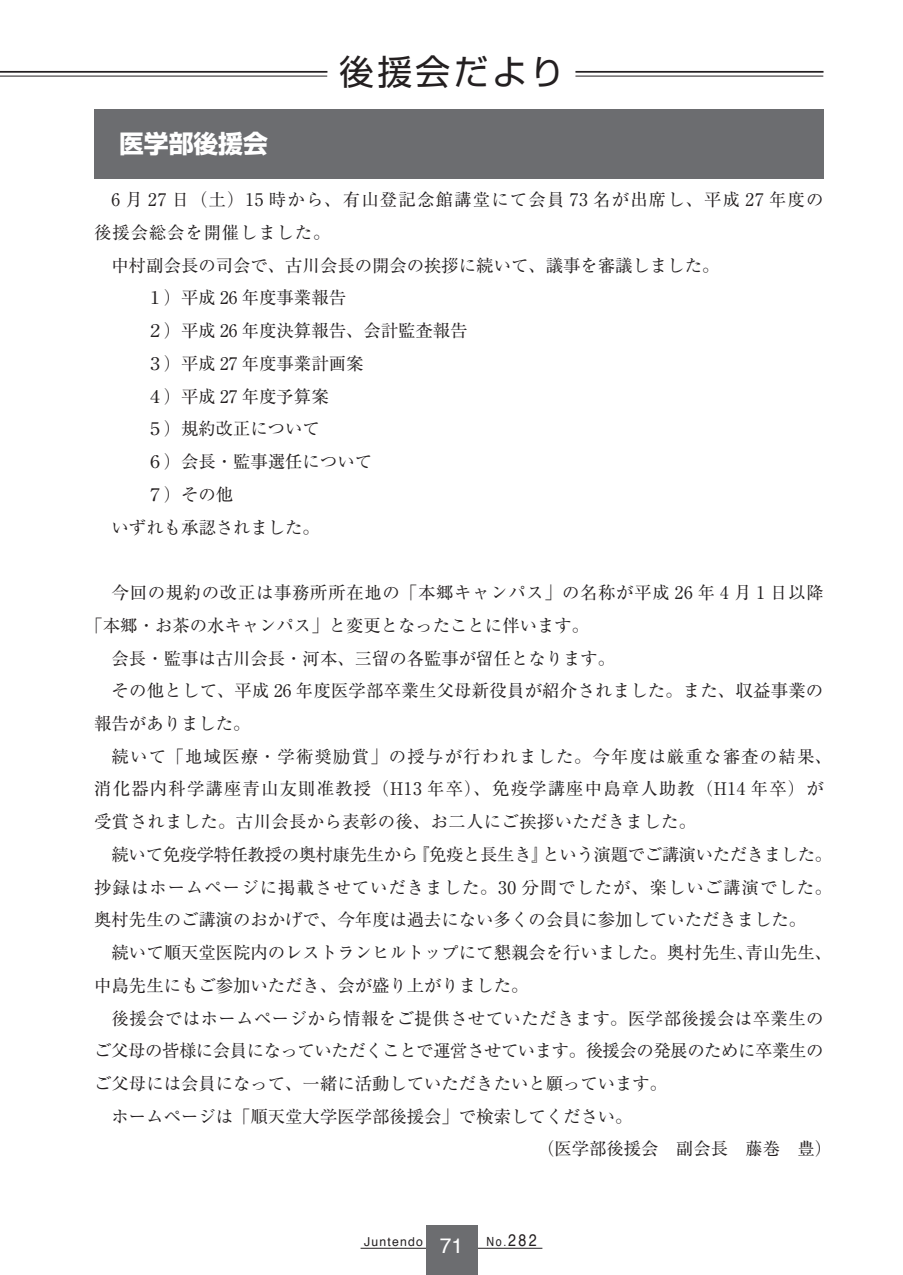
<style>
.page{position:relative;width:903px;height:1275px;background:#fff}
.page>*{position:absolute;margin:0;border:0;box-sizing:border-box;transform-origin:0 0}
.t1{font:34.65px "Shin Go Pr 6 N";letter-spacing:.1em;color:#231f20}
.t2{font:700 24.85px "Shin Go Pr 6 N";color:#fff}
.t3{font:21px "Helvetica";color:#fff}
.t4{font:17.32px "Ryumin Pro";color:#231f20}
.t5{font:17.32px "Ryumin Pro";letter-spacing:.07em;color:#231f20}
.t6{font:17.32px "Ryumin Pro";letter-spacing:-.02em;color:#231f20}
.t7{font:17.32px "Ryumin Pro";letter-spacing:-.025em;color:#231f20}
.t8{font:17.32px "Ryumin Pro";letter-spacing:.06em;color:#231f20}
.t9{font:17.32px "Ryumin Pro";letter-spacing:.04em;color:#231f20}
.t10{font:17.32px "Ryumin Pro";letter-spacing:.025em;color:#231f20}
.t11{font:17.32px "Ryumin Pro";letter-spacing:.02em;color:#231f20}
.t12{font:17.32px "Ryumin Pro";letter-spacing:.05em;color:#231f20}
.t13{font:12.6px "Helvetica";color:#231f20;scale:.85 1}
.t14{font:12.25px "Helvetica";letter-spacing:.1em;color:#231f20}
.s1{font-size:16.8px}
</style>
<div class="page">
<hr style="left:575px;top:71px;width:248px;height:2px;background:#231f20">
<hr style="left:575px;top:76px;width:248px;height:1px;background:#231f20">
<hr style="left:0;top:71px;width:327px;height:2px;background:#231f20">
<hr style="left:0;top:76px;width:327px;height:1px;background:#231f20">
<hr style="left:361px;top:1248px;width:181px;height:1px;background:#231f20">
<div style="left:427px;top:1226px;width:51px;height:49px;background:#6c6d70"></div>
<div style="left:94px;top:109px;width:729px;height:70px;background:#6c6d70"></div>
<h2 class="t2" style="left:119px;top:124px;width:150px">医学部後援会</h2>
<h1 class="t1" style="left:339px;top:44px;width:227px">後援会だより</h1>
<p class="t5" style="left:112px;top:186px;width:713px">6 月 27 日（土）15 時から、有山登記念館講堂にて会員 73 名が出席し、平成 27 年度の</p>
<p class="t12" style="left:94px;top:219px;width:256px">後援会総会を開催しました。　</p>
<p class="t4" style="left:112px;top:252px;width:609px">中村副会長の司会で、古川会長の開会の挨拶に続いて、議事を審議しました。</p>
<p class="t4" style="left:146px;top:284px;width:201px">１）平成 26 年度事業報告</p>
<p class="t4" style="left:146px;top:317px;width:323px">２）平成 26 年度決算報告、会計監査報告</p>
<p class="t4" style="left:146px;top:350px;width:219px">３）平成 27 年度事業計画案</p>
<p class="t4" style="left:146px;top:383px;width:184px">４）平成 27 年度予算案</p>
<p class="t4" style="left:146px;top:415px;width:175px">５）規約改正について</p>
<p class="t4" style="left:146px;top:448px;width:227px">６）会長・監事選任について</p>
<p class="t4" style="left:146px;top:481px;width:88px">７）その他</p>
<p class="t4" style="left:112px;top:513px;width:210px">いずれも承認されました。</p>
<p class="t9" style="left:112px;top:579px;width:713px">今回の規約の改正は事務所所在地の「本郷キャンパス」の名称が平成 26 年 4 月 1 日以降</p>
<p class="t4" style="left:86px;top:612px;width:505px">「本郷・お茶の水キャンパス」と変更となったことに伴います。</p>
<p class="t4" style="left:112px;top:644px;width:505px">会長・監事は古川会長・河本、三留の各監事が留任となります。</p>
<p class="t4" style="left:112px;top:677px;width:713px">その他として、平成 26 年度医学部卒業生父母新役員が紹介されました。また、収益事業の</p>
<p class="t4" style="left:94px;top:710px;width:158px">報告がありました。</p>
<p class="t5" style="left:112px;top:743px;width:722px">続いて「地域医療・学術奨励賞」の授与が行われました。今年度は厳重な審査の結果、</p>
<p class="t5" style="left:94px;top:775px;width:731px">消化器内科学講座青山友則准教授（H13 年卒）、免疫学講座中島章人助教（H14 年卒）が</p>
<p class="t11" style="left:94px;top:808px;width:603px">受賞されました。古川会長から表彰の後、お二人にご挨拶いただきました。</p>
<p class="t6" style="left:112px;top:841px;width:722px">続いて免疫学特任教授の奥村康先生から『免疫と長生き』という演題でご講演いただきました。</p>
<p class="t8" style="left:94px;top:873px;width:739px">抄録はホームページに掲載させていだきました。30 分間でしたが、楽しいご講演でした。</p>
<p class="t4" style="left:94px;top:906px;width:713px">奥村先生のご講演のおかげで、今年度は過去にない多くの会員に参加していただきました。</p>
<p class="t4" style="left:112px;top:939px;width:722px">続いて順天堂医院内のレストランヒルトップにて懇親会を行いました。奥村先生、青山先生、</p>
<p class="t4" style="left:94px;top:972px;width:436px">中島先生にもご参加いただき、会が盛り上がりました。</p>
<p class="t10" style="left:112px;top:1004px;width:713px">後援会ではホームページから情報をご提供させていただきます。医学部後援会は卒業生の</p>
<p class="t7" style="left:94px;top:1037px;width:730px">ご父母の皆様に会員になっていただくことで運営させています。後援会の発展のために卒業生の</p>
<p class="t4" style="left:94px;top:1070px;width:574px">ご父母には会員になって、一緒に活動していただきたいと願っています。</p>
<p class="t4" style="left:112px;top:1103px;width:522px">ホームページは「順天堂大学医学部後援会」で検索してください。</p>
<p class="t4" style="left:494px;top:1135px;width:340px">　　　（医学部後援会　副会長　藤巻　豊）</p>
<p class="t14" style="left:364px;top:1232px;width:60px">Juntendo</p>
<p class="t13" style="left:486px;top:1231px;width:61px">No.<span class="s1">282</span></p>
<p class="t3" style="left:440px;top:1230px;width:25px">71</p>
</div>
